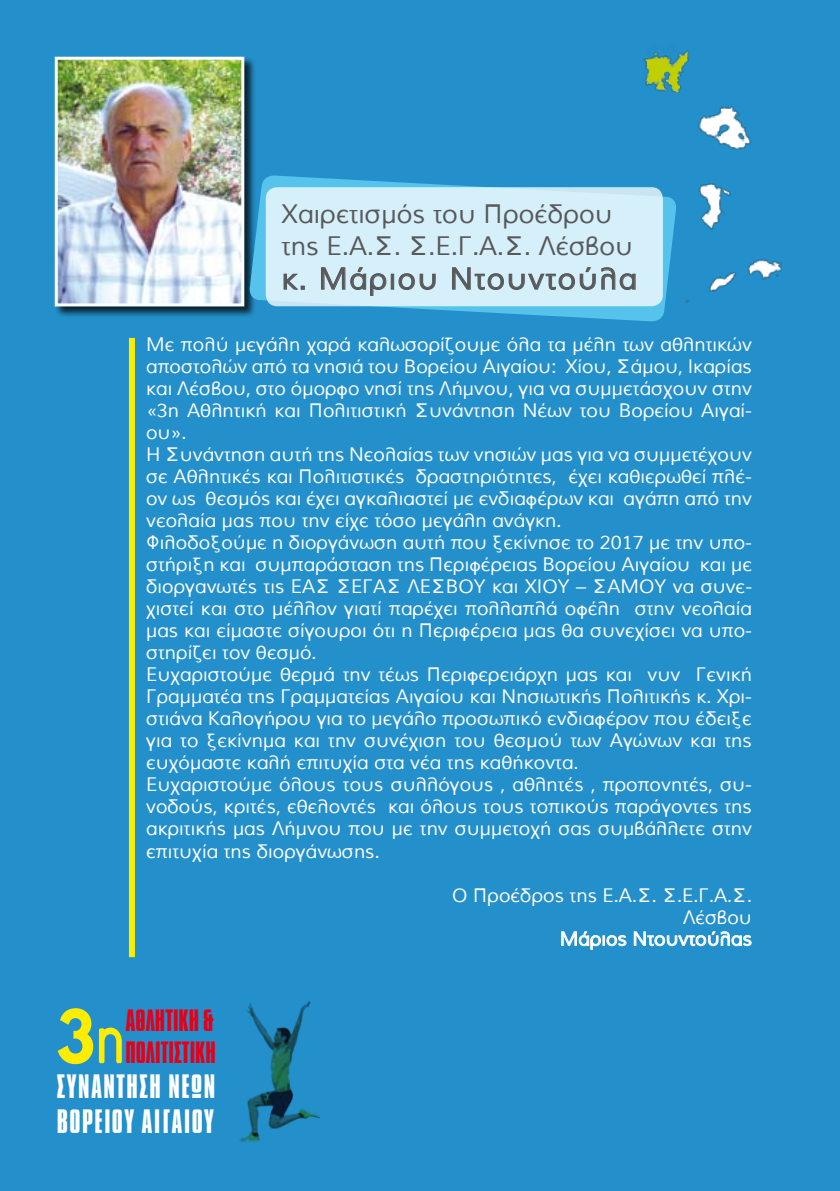
<style>
.page{position:relative;width:840px;height:1191px;background:#fff}
.page>*{position:absolute;margin:0;border:0;box-sizing:border-box;transform-origin:0 0}
.t1{font:700 65.4px "League Spartan";color:#ffed00;scale:.88 1}
.t2{font:30px "Aka Acid GR Muli";letter-spacing:.05em;color:#58585a}
.t3{font:29px/35px "Aka Acid GR Compacta";letter-spacing:.05em;color:#fff}
.t4{font:26.4px/31.8px "Aka Acid GR Compacta";color:#e2001a}
.t5{font:26px/32px "Aka Acid GR Muli";color:#58585a}
.t6{font:19px/22px "Aka Acid GR Muli";color:#fff}
.s1{font-family:"Aka Acid Sci Fly";font-weight:400;font-size:77.4px}
</style>
<div class="page">
<div style="left:0;top:0;width:839px;height:1191px;background:#2490cb"></div>
<svg style="left:560px;top:928px;width:67px;height:22px"></svg>
<svg style="left:633px;top:930px;width:119px;height:20px;background:#5aabd7"></svg>
<div style="left:54px;top:56px;width:210px;height:270px;background:#000;opacity:.75"></div>
<img style="left:59px;top:61px;width:181px;height:241px">
<div style="left:55px;top:57px;width:189px;height:249px;border:3px solid #fff"></div>
<div style="left:129px;top:338px;width:6px;height:619px;background:#ffed00"></div>
<img style="left:615px;top:18px;width:209px;height:302px">
<img style="left:238px;top:1000px;width:81px;height:143px">
<svg style="left:248px;top:175px;width:429px;height:147px;background:#37a0d3"></svg>
<div style="left:265px;top:187px;width:397px;height:119px;background:#d5f0fa;border-radius:11px"></div>
<svg style="left:283px;top:273px;width:22px;height:17px"></svg>
<svg style="left:321px;top:267px;width:66px;height:29px"></svg>
<div style="left:390px;top:274px;width:4px;height:16px;border:1px solid #58585a"></div>
<svg style="left:398px;top:273px;width:38px;height:17px"></svg>
<svg style="left:452px;top:267px;width:183px;height:23px"></svg>
<h3 class="t5" style="left:281px;top:198px;width:353px">Χαιρετισμός του Προέδρου της Ε.Α.Σ. Σ.Ε.Γ.Α.Σ. Λέσβου</h3>
<h2 class="t2" style="left:281px;top:260px;width:357px">κ. Μάριου Ντουντούλα</h2>
<p class="t6" style="left:146px;top:333px;width:607px">Με πολύ μεγάλη χαρά καλωσορίζουμε όλα τα μέλη των αθλητικών αποστολών από τα νησιά του Βορείου Αιγαίου: Χίου, Σάμου, Ικαρίας και Λέσβου, στο όμορφο νησί της Λήμνου, για να συμμετάσχουν στην «3η Αθλητική και Πολιτιστική Συνάντηση Νέων του Βορείου Αιγαί&shy;ου».<br>Η Συνάντηση αυτή της Νεολαίας των νησιών μας για να συμμετέχουν σε Αθλητικές και Πολιτιστικές δραστηριότητες, έχει καθιερωθεί πλέ&shy;ον ως θεσμός και έχει αγκαλιαστεί με ενδιαφέρων και αγάπη από την νεολαία μας που την είχε τόσο μεγάλη ανάγκη.<br>Φιλοδοξούμε η διοργάνωση αυτή που ξεκίνησε το 2017 με την υπο&shy;στήριξη και συμπαράσταση της Περιφέρειας Βορείου Αιγαίου και με διοργανωτές τις ΕΑΣ ΣΕΓΑΣ ΛΕΣΒΟΥ και ΧΙΟΥ – ΣΑΜΟΥ να συνε&shy;χιστεί και στο μέλλον γιατί παρέχει πολλαπλά οφέλη στην νεολαία μας και είμαστε σίγουροι ότι η Περιφέρεια μας θα συνεχίσει να υπο&shy;στηρίζει τον θεσμό.<br>Ευχαριστούμε θερμά την τέως Περιφερειάρχη μας και νυν Γενική Γραμματέα της Γραμματείας Αιγαίου και Νησιωτικής Πολιτικής κ. Χρι&shy;στιάνα Καλογήρου για το μεγάλο προσωπικό ενδιαφέρον που έδειξε για το ξεκίνημα και την συνέχιση του θεσμού των Αγώνων και της ευχόμαστε καλή επιτυχία στα νέα της καθήκοντα.<br>Ευχαριστούμε όλους τους συλλόγους , αθλητές , προπονητές, συ&shy;νοδούς, κριτές, εθελοντές και όλους τους τοπικούς παράγοντες της ακριτικής μας Λήμνου που με την συμμετοχή σας συμβάλλετε στην επιτυχία της διοργάνωσης.</p>
<p class="t6" style="left:452px;top:883px;width:301px;text-align:right">Ο Προέδρος της Ε.Α.Σ. Σ.Ε.Γ.Α.Σ.<br>Λέσβου<br>Μάριος Ντουντούλας</p>
<h1 class="t1" style="left:57px;top:985px;width:79px">3<span class="s1">η</span></h1>
<h3 class="t4" style="left:125px;top:1005px;width:92px">ΑΘΛΗΤΙΚΗ &amp;<br>ΠΟΛΙΤΙΣΤΙΚΗ</h3>
<h3 class="t3" style="left:57px;top:1069px;width:160px">ΣΥΝΑΝΤΗΣΗ ΝΕΩΝ<br>ΒΟΡΕΙΟΥ ΑΙΓΑΙΟΥ</h3>
</div>
